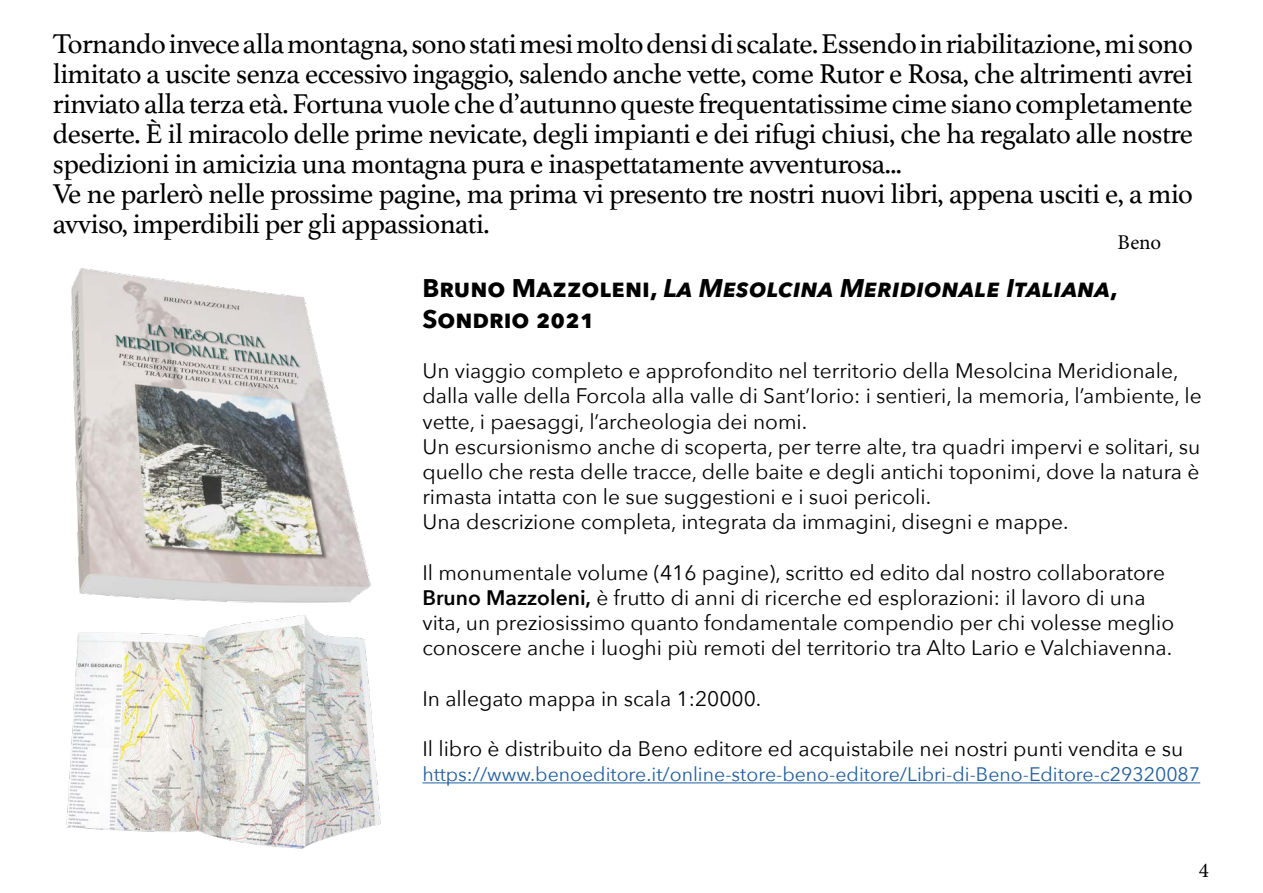
<style>
.page{position:relative;width:1263px;height:893px;background:#fff}
.page>*{position:absolute;margin:0;border:0;box-sizing:border-box;transform-origin:0 0}
.t1{font:28.5px/30px "Athelas";letter-spacing:-.02em;color:#000}
.t2{font:italic 700 25.5px/30.6px "Avenir Next";color:#000}
.t3{font:21px/25.2px "Avenir Next";color:#000}
.t4{font:21px "Minion Pro";color:#000}
.t5{font:19.5px "Avenir Next";color:#215e9e}
.s1{font-style:normal}
.s2{font-weight:600}
</style>
<div class="page">
<img style="left:71px;top:268px;width:300px;height:335px">
<img style="left:66px;top:615px;width:315px;height:234px">
<hr style="left:422px;top:782px;width:778px;height:1px;background:#215e9e">
<p class="t1" style="left:53px;top:28px;width:1141px">Tornando invece alla montagna, sono stati mesi molto densi di scalate. Essendo in riabilitazione, mi sono limitato a uscite senza eccessivo ingaggio, salendo anche vette, come Rutor e Rosa, che altrimenti avrei rinviato alla terza età. Fortuna vuole che d’autunno queste frequentatissime cime siano completamente deserte. È il miracolo delle prime nevicate, degli impianti e dei rifugi chiusi, che ha regalato alle nostre spedizioni in amicizia una montagna pura e inaspettatamente avventurosa...<br>Ve ne parlerò nelle prossime pagine, ma prima vi presento tre nostri nuovi libri, appena usciti e, a mio avviso, imperdibili per gli appassionati.</p>
<p class="t2" style="left:422px;top:273px;width:697px"><span class="s1">Bruno Mazzoleni,</span> La Mesolcina Meridionale Italiana<span class="s1">,<br>Sondrio 2021</span></p>
<p class="t3" style="left:422px;top:357px;width:781px">Un viaggio completo e approfondito nel territorio della Mesolcina Meridionale, dalla valle della Forcola alla valle di Sant’Iorio: i sentieri, la memoria, l’ambiente, le vette, i paesaggi, l’archeologia dei nomi.<br>Un escursionismo anche di scoperta, per terre alte, tra quadri impervi e solitari, su quello che resta delle tracce, delle baite e degli antichi toponimi, dove la natura è rimasta intatta con le sue suggestioni e i suoi pericoli.<br>Una descrizione completa, integrata da immagini, disegni e mappe.</p>
<p class="t3" style="left:422px;top:559px;width:753px">Il monumentale volume (416 pagine), scritto ed edito dal nostro collaboratore <span class="s2">Bruno Mazzoleni,</span> è frutto di anni di ricerche ed esplorazioni: il lavoro di una vita, un preziosissimo quanto fondamentale compendio per chi volesse meglio conoscere anche i luoghi più remoti del territorio tra Alto Lario e Valchiavenna.</p>
<p class="t3" style="left:422px;top:685px;width:340px">In allegato mappa in scala 1:20000.</p>
<p class="t3" style="left:422px;top:735px;width:762px">Il libro è distribuito da Beno editore ed acquistabile nei nostri punti vendita e su</p>
<p class="t5" style="left:422px;top:758px;width:779px">https://www.benoeditore.it/online-store-beno-editore/Libri-di-Beno-Editore-c29320087</p>
<p class="t4" style="left:1117px;top:228px;width:45px">Beno</p>
<p class="t4" style="left:1199px;top:857px;width:12px">4</p>
</div>
